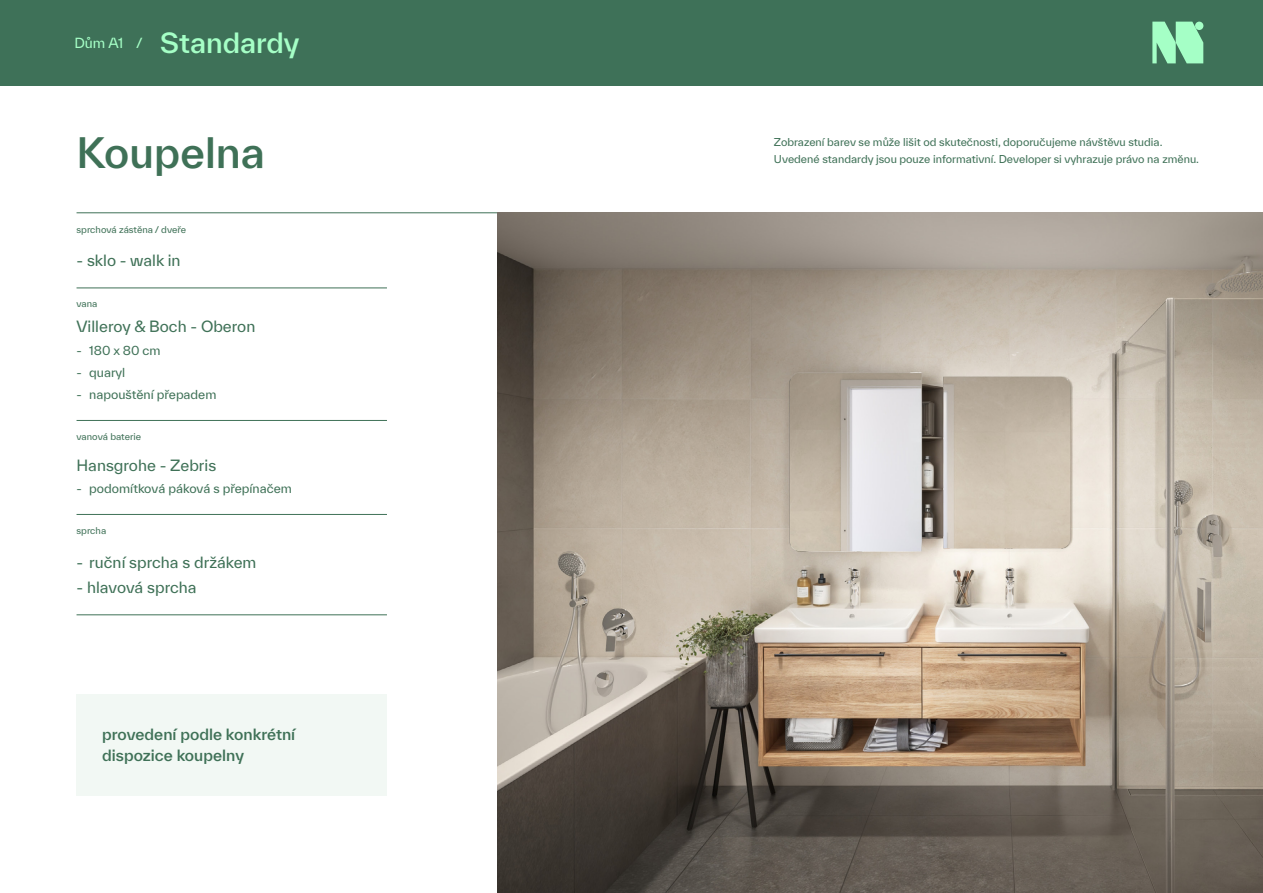
<style>
.page{position:relative;width:1263px;height:893px;background:#fff}
.page>*{position:absolute;margin:0;border:0;box-sizing:border-box;transform-origin:0 0}
.t1{font:500 40.5px "TWK Everett";color:#3f7157}
.t2{font:500 27px "TWK Everett";color:#a5ffc6}
.t3{font:15px "TWK Everett";color:#3f7157}
.t4{font:500 15px/21px "TWK Everett";color:#3f7157}
.t5{font:12px "TWK Everett";color:#3f7157}
.t6{font:10.5px/16.8px "TWK Everett";color:#3f7157}
.t7{font:9px "TWK Everett";color:#3f7157}
</style>
<div class="page">
<div style="left:77px;top:694px;width:310px;height:101px;background:#f2f8f4"></div>
<div style="left:0;top:0;width:1263px;height:85px;background:#3e7158"></div>
<svg style="left:1152px;top:22px;width:51px;height:41px"></svg>
<hr style="left:77px;top:288px;width:310px;height:1px;background:#3f7157">
<hr style="left:77px;top:514px;width:310px;height:1px;background:#3f7157">
<hr style="left:77px;top:615px;width:310px;height:1px;background:#3f7157">
<hr style="left:77px;top:420px;width:310px;height:1px;background:#3f7157">
<hr style="left:77px;top:213px;width:420px;height:1px;background:#3f7157">
<img style="left:497px;top:213px;width:766px;height:680px">
<h2 class="t2" style="left:74px;top:24px;width:227px"><sup>Dům</sup> <sup>A1</sup> <sup>/</sup> Standardy</h2>
<h1 class="t1" style="left:77px;top:125px;width:190px">Koupelna</h1>
<p class="t7" style="left:77px;top:223px;width:111px">sprchová zástěna / dveře</p>
<h3 class="t3" style="left:77px;top:250px;width:106px">- sklo - walk in</h3>
<p class="t7" style="left:77px;top:297px;width:23px">vana</p>
<h3 class="t3" style="left:77px;top:316px;width:180px">Villeroy &amp; Boch - Oberon</h3>
<p class="t5" style="left:77px;top:342px;width:86px">- 180 x 80 cm</p>
<p class="t5" style="left:77px;top:364px;width:50px">- quaryl</p>
<p class="t5" style="left:77px;top:386px;width:141px">- napouštění přepadem</p>
<p class="t7" style="left:77px;top:430px;width:66px">vanová baterie</p>
<h3 class="t3" style="left:77px;top:455px;width:141px">Hansgrohe - Zebris</h3>
<p class="t5" style="left:77px;top:480px;width:217px">- podomítková páková s přepínačem</p>
<p class="t7" style="left:77px;top:525px;width:31px">sprcha</p>
<h3 class="t3" style="left:77px;top:552px;width:181px">- ruční sprcha s držákem</h3>
<h3 class="t3" style="left:77px;top:577px;width:122px">- hlavová sprcha</h3>
<h3 class="t4" style="left:102px;top:723px;width:195px">provedení podle konkrétní dispozice koupelny</h3>
<p class="t6" style="left:774px;top:134px;width:427px">Zobrazení barev se může lišit od skutečnosti, doporučujeme návštěvu studia.<br>Uvedené standardy jsou pouze informativní. Developer si vyhrazuje právo na změnu.</p>
</div>
